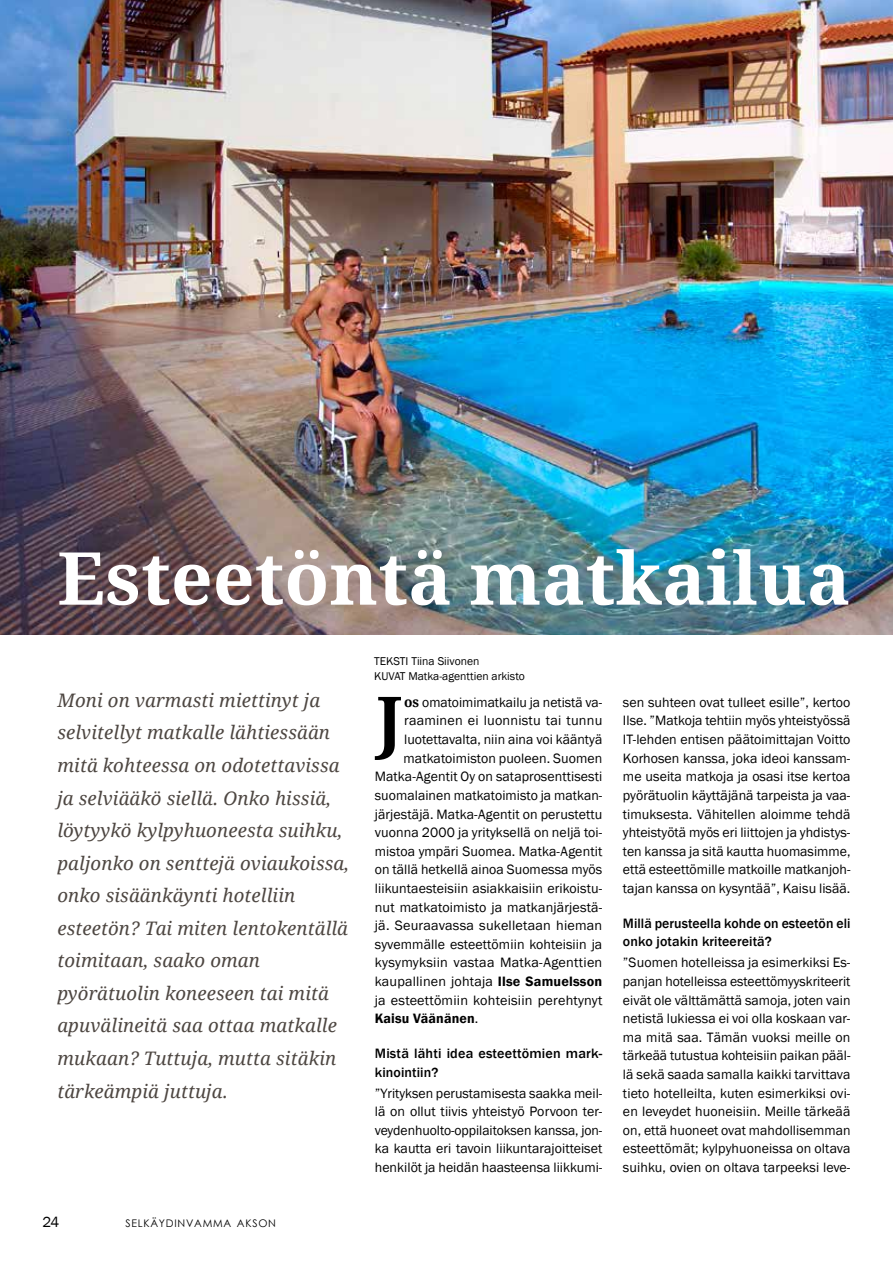
<style>
.page{position:relative;width:893px;height:1263px;background:#fff}
.page>*{position:absolute;margin:0;border:0;box-sizing:border-box;transform-origin:0 0}
.t1{font:700 73.05px "Droid Serif";color:#fff}
.t2{font:700 66px "Droid Serif";color:#000}
.t3{font:italic 18.6px/32.5px "Droid Serif";letter-spacing:.01em;color:#4d4641}
.t4{font:15px "Franklin Gothic";color:#000}
.t5{font:13.95px/18.6px "Franklin Gothic";letter-spacing:.005em;color:#000;text-align:justify}
.t6{font:500 13.95px/18.6px "Franklin Gothic";letter-spacing:.005em;color:#000}
.t7{font:11.7px/15px "Franklin Gothic";color:#000}
.t8{font:10.5px "Century Gothic";letter-spacing:.07em;color:#000}
.s1{font-family:"Droid Serif";font-weight:700}
.s2{font-weight:600}
</style>
<div class="page">
<img style="left:0;top:0;width:893px;height:635px">
<h1 class="t1" style="left:57px;top:537px;width:795px">Esteetöntä matkailua</h1>
<p class="t3" style="left:57px;top:684px;width:293px">Moni on varmasti miettinyt ja selvitellyt matkalle lähtiessään mitä kohteessa on odotettavissa ja selviääkö siellä. Onko hissiä, löytyykö kylpyhuoneesta suihku, paljonko on senttejä oviaukoissa, onko sisäänkäynti hotelliin esteetön? Tai miten lentokentällä toimitaan, saako oman pyörätuolin koneeseen tai mitä apuvälineitä saa ottaa matkalle mukaan? Tuttuja, mutta sitäkin tärkeämpiä juttuja.</p>
<p class="t4" style="left:43px;top:1212px;width:18px">24</p>
<p class="t8" style="left:125px;top:1216px;width:152px">SELKÄYDINVAMMA AKSON</p>
<p class="t7" style="left:374px;top:654px;width:152px">TEKSTI Tiina Siivonen<br>KUVAT Matka-agenttien arkisto</p>
<h2 class="t2" style="left:377px;top:683px;width:26px">J</h2>
<p class="t5" style="left:404px;top:693px;width:200px"><span class="s1">os</span> omatoimimatkailu ja netistä va&shy;raaminen ei luonnistu tai tunnu luotettavalta, niin aina voi kääntyä</p>
<p class="t5" style="left:623px;top:693px;width:229px">sen suhteen ovat tulleet esille”, kertoo Ilse. ”Matkoja tehtiin myös yhteistyössä IT-lehden entisen päätoimittajan Voitto Korhosen kanssa, joka ideoi kanssam&shy;me useita matkoja ja osasi itse kertoa pyörätuolin käyttäjänä tarpeista ja vaa&shy;timuksesta. Vähitellen aloimme tehdä yhteistyötä myös eri liittojen ja yhdistys&shy;ten kanssa ja sitä kautta huomasimme, että esteettömille matkoille matkanjoh&shy;tajan kanssa on kysyntää”, Kaisu lisää.</p>
<p class="t6" style="left:623px;top:914px;width:229px">Millä perusteella kohde on esteetön eli onko jotakin kriteereitä?</p>
<p class="t5" style="left:623px;top:954px;width:229px">”Suomen hotelleissa ja esimerkiksi Es&shy;panjan hotelleissa esteettömyyskriteerit eivät ole välttämättä samoja, joten vain netistä lukiessa ei voi olla koskaan var&shy;ma mitä saa. Tämän vuoksi meille on tärkeää tutustua kohteisiin paikan pääl&shy;lä sekä saada samalla kaikki tarvittava tieto hotelleilta, kuten esimerkiksi ovi&shy;en leveydet huoneisiin. Meille tärkeää on, että huoneet ovat mahdollisemman esteettömät; kylpyhuoneissa on oltava suihku, ovien on oltava tarpeeksi leve-</p>
<p class="t5" style="left:375px;top:749px;width:229px;text-indent:29px">matkatoimiston puoleen. Suomen Matka-Agentit Oy on sataprosenttisesti suomalainen matkatoimisto ja matkan&shy;järjestäjä. Matka-Agentit on perustettu vuonna 2000 ja yrityksellä on neljä toi&shy;mistoa ympäri Suomea. Matka-Agentit on tällä hetkellä ainoa Suomessa myös liikuntaesteisiin asiakkaisiin erikoistu&shy;nut matkatoimisto ja matkanjärjestä&shy;jä. Seuraavassa sukelletaan hieman syvemmälle esteettömiin kohteisiin ja kysymyksiin vastaa Matka-Agenttien kaupallinen johtaja <span class="s2">Ilse Samuelsson </span>ja esteettömiin kohteisiin perehtynyt <span class="s2">Kaisu Väänänen</span>.</p>
<p class="t6" style="left:375px;top:1044px;width:229px">Mistä lähti idea esteettömien mark&shy;kinointiin?</p>
<p class="t5" style="left:375px;top:1084px;width:229px">”Yrityksen perustamisesta saakka meil&shy;lä on ollut tiivis yhteistyö Porvoon ter&shy;veydenhuolto-oppilaitoksen kanssa, jon&shy;ka kautta eri tavoin liikuntarajoitteiset henkilöt ja heidän haasteensa liikkumi-</p>
</div>
